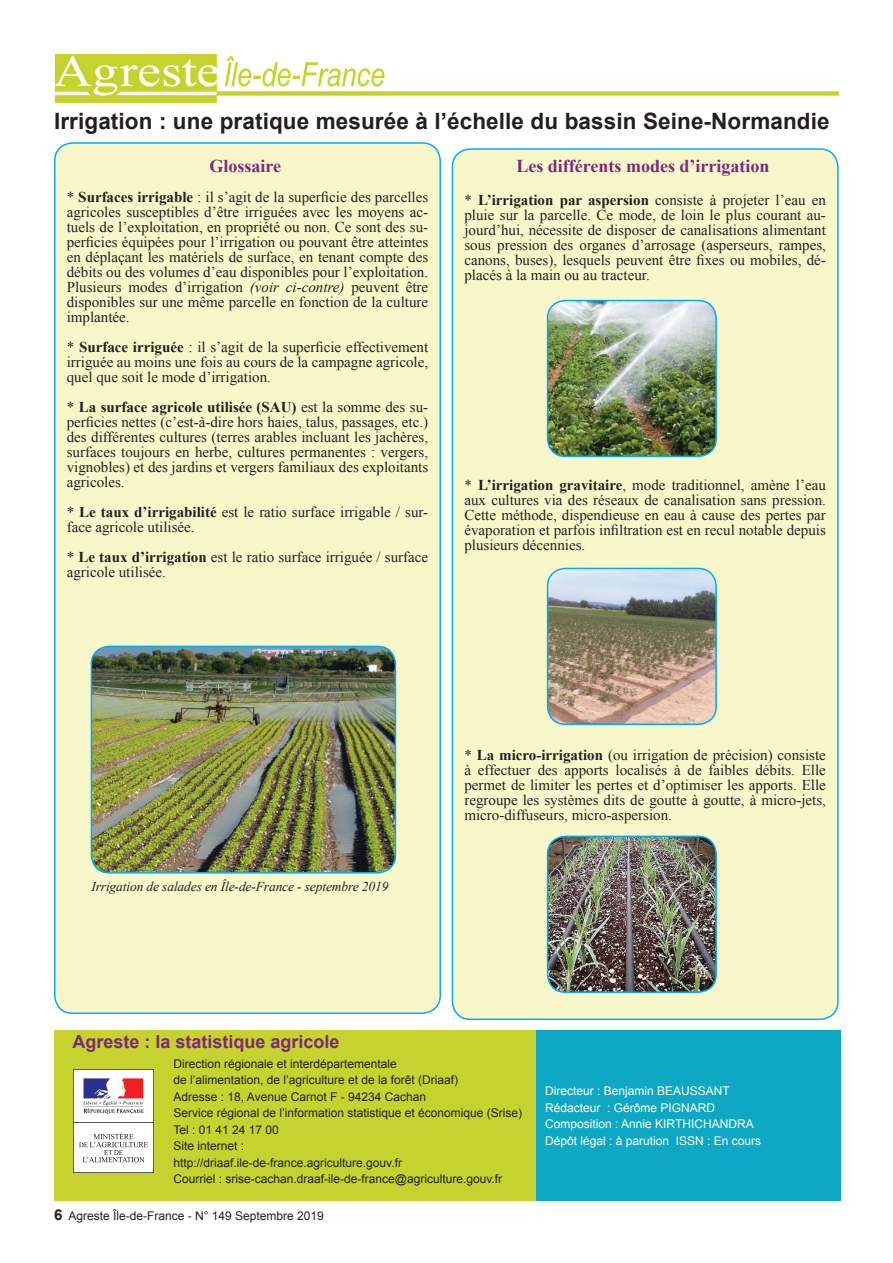
<style>
.page{position:relative;width:893px;height:1263px;background:#fff}
.page>*{position:absolute;margin:0;border:0;box-sizing:border-box;transform-origin:0 0}
.t1{font:700 22.5px "Arial";letter-spacing:.005em;color:#231f20}
.t2{font:700 18px "Times New Roman";color:#7e287d}
.t3{font:700 18px "Arial";color:#7e287d}
.t4{font:15px/15px "Times New Roman";color:#231f20;text-align:justify}
.t5{font:italic 13.5px "Times New Roman";letter-spacing:-.01em;color:#231f20}
.t6{font:12px/16.5px "Arial";color:#231f20}
.t7{font:12px/16.5px "Arial";color:#fff}
.s1{font-weight:700}
.s2{font-style:italic}
.s3{font-weight:700;font-size:15px}
</style>
<div class="page">
<img style="left:54px;top:54px;width:785px;height:50px">
<img style="left:54px;top:1030px;width:787px;height:170px">
<img style="left:73px;top:1070px;width:80px;height:102px">
<div style="left:452px;top:149px;width:386px;height:870px;background:#f8f7ca;border-radius:18px"></div>
<div style="left:452px;top:148px;width:387px;height:872px;border:2px solid #00aeef;border-radius:18px"></div>
<div style="left:55px;top:143px;width:385px;height:870px;background:#f8f7ca;border-radius:18px"></div>
<div style="left:54px;top:142px;width:387px;height:872px;border:2px solid #00aeef;border-radius:18px"></div>
<img style="left:548px;top:301px;width:168px;height:155px">
<div style="left:547px;top:300px;width:170px;height:157px;border:2px solid #00aeef;border-radius:18px"></div>
<img style="left:548px;top:568px;width:168px;height:156px">
<div style="left:547px;top:568px;width:170px;height:157px;border:2px solid #00aeef;border-radius:18px"></div>
<img style="left:548px;top:836px;width:168px;height:156px">
<div style="left:547px;top:836px;width:170px;height:157px;border:2px solid #00aeef;border-radius:18px"></div>
<img style="left:91px;top:646px;width:304px;height:226px">
<div style="left:91px;top:646px;width:305px;height:227px;border:2px solid #00aeef;border-radius:18px"></div>
<h1 class="t1" style="left:54px;top:106px;width:777px">Irrigation : une pratique mesurée à l’échelle du bassin Seine-Normandie</h1>
<p class="t2" style="left:210px;top:153px;width:73px">Glossaire</p>
<p class="t4" style="left:67px;top:189px;width:363px">* <span class="s1">Surfaces irrigable</span> : il s’agit de la superficie des parcelles agricoles susceptibles d’être irriguées avec les moyens ac&shy;tuels de l’exploitation, en propriété ou non. Ce sont des su&shy;perficies équipées pour l’irrigation ou pouvant être atteintes en déplaçant les matériels de surface, en tenant compte des débits ou des volumes d’eau disponibles pour l’exploitation.<br>Plusieurs modes d’irrigation <span class="s2">(voir ci-contre)</span> peuvent être disponibles sur une même parcelle en fonction de la culture implantée.</p>
<p class="t4" style="left:67px;top:339px;width:363px">* <span class="s1">Surface irriguée</span> : il s’agit de la superficie effectivement irriguée au moins une fois au cours de la campagne agricole, quel que soit le mode d’irrigation.</p>
<p class="t4" style="left:67px;top:399px;width:363px">* <span class="s1">La surface agricole utilisée (SAU)</span> est la somme des su&shy;perficies nettes (c’est-à-dire hors haies, talus, passages, etc.) des différentes cultures (terres arables incluant les jachères, surfaces toujours en herbe, cultures permanentes : vergers, vignobles) et des jardins et vergers familiaux des exploitants agricoles.</p>
<p class="t4" style="left:67px;top:504px;width:363px">* <span class="s1">Le taux d’irrigabilité</span> est le ratio surface irrigable / sur&shy;face agricole utilisée.</p>
<p class="t4" style="left:67px;top:549px;width:363px">* <span class="s1">Le taux d’irrigation</span> est le ratio surface irriguée / surface agricole utilisée.</p>
<p class="t2" style="left:516px;top:153px;width:255px">Les différents modes d’irrigation</p>
<p class="t4" style="left:464px;top:192px;width:363px">* <span class="s1">L’irrigation par aspersion</span> consiste à projeter l’eau en pluie sur la parcelle. Ce mode, de loin le plus courant au&shy;jourd’hui, nécessite de disposer de canalisations alimentant sous pression des organes d’arrosage (asperseurs, rampes, canons, buses), lesquels peuvent être fixes ou mobiles, dé&shy;placés à la main ou au tracteur.</p>
<p class="t4" style="left:464px;top:477px;width:363px">* <span class="s1">L’irrigation gravitaire</span>, mode traditionnel, amène l’eau aux cultures via des réseaux de canalisation sans pression.<br>Cette méthode, dispendieuse en eau à cause des pertes par évaporation et parfois infiltration est en recul notable depuis plusieurs décennies.</p>
<p class="t5" style="left:91px;top:877px;width:299px">Irrigation de salades en Île-de-France - septembre 2019</p>
<p class="t3" style="left:72px;top:1030px;width:269px">Agreste : la statistique agricole</p>
<p class="t4" style="left:464px;top:747px;width:363px">* <span class="s1">La micro-irrigation</span> (ou irrigation de précision) consiste à effectuer des apports localisés à de faibles débits. Elle permet de limiter les pertes et d’optimiser les apports. Elle regroupe les systèmes dits de goutte à goutte, à micro-jets, micro-diffuseurs, micro-aspersion.</p>
<p class="t6" style="left:173px;top:1055px;width:350px">Direction régionale et interdépartementale<br>de l’alimentation, de l’agriculture et de la forêt (Driaaf)<br>Adresse : 18, Avenue Carnot F - 94234 Cachan<br>Service régional de l’information statistique et économique (Srise)<br>Tel : 01 41 24 17 00<br>Site internet :<br>http://driaaf.ile-de-france.agriculture.gouv.fr<br>Courriel : srise-cachan.draaf-ile-de-france@agriculture.gouv.fr</p>
<p class="t6" style="left:54px;top:1207px;width:271px"><span class="s3">6</span> Agreste Île-de-France - N° 149 Septembre 2019</p>
<p class="t7" style="left:545px;top:1083px;width:218px">Directeur : Benjamin BEAUSSANT Rédacteur : Gérôme PIGNARD Composition : Annie KIRTHICHANDRA Dépôt légal : à parution ISSN : En cours</p>
</div>
